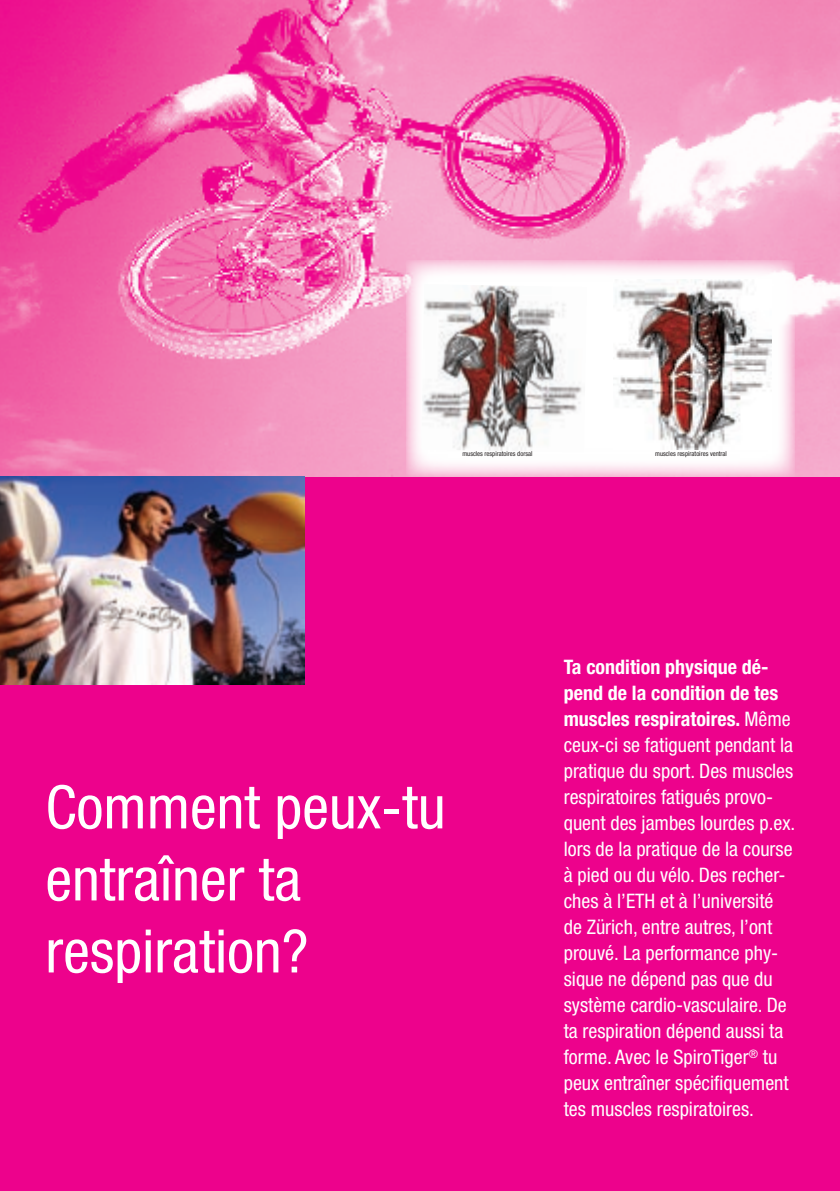
<style>
.page{position:relative;width:840px;height:1191px;background:#fff}
.page>*{position:absolute;margin:0;border:0;box-sizing:border-box;transform-origin:0 0}
.titel{font:condensed 60px/72px "Helvetica Neue";color:#fff}
.lauftext_10_pt{font:condensed 20px/26px "Helvetica Neue";color:#fff}
.lauftext_10_pt-2{font:condensed 6.8px "Helvetica Neue";color:#231f20}
.s1{font-weight:700}
</style>
<div class="page">
<div style="left:0;top:476px;width:839px;height:715px;background:#ed028c"></div>
<img style="left:0;top:0;width:839px;height:476px">
<svg style="left:405px;top:260px;width:389px;height:216px"></svg>
<img style="left:0;top:476px;width:304px;height:208px">
<img style="left:612px;top:280px;width:158px;height:170px">
<img style="left:421px;top:284px;width:165px;height:168px">
<p class="lauftext_10_pt-2" style="left:462px;top:450px;width:71px">muscles respiratoires dorsal</p>
<p class="lauftext_10_pt-2" style="left:654px;top:450px;width:73px">muscles respiratoires ventral</p>
<p class="titel" style="left:45px;top:770px;width:401px">Comment peux-tu entraîner ta</p>
<p class="titel" style="left:45px;top:914px;width:264px">respiration?</p>
<p class="lauftext_10_pt" style="left:563px;top:654px;width:233px"><span class="s1">Ta condition physique dé&shy;pend de la condition de tes muscles respiratoires.</span> Même ceux-ci se fatiguent pendant la pratique du sport. Des muscles respiratoires fatigués provo&shy;quent des jambes lourdes p.ex. lors de la pratique de la course à pied ou du vélo. Des recher&shy;ches à l’ETH et à l’université de Zürich, entre autres, l’ont prouvé. La performance phy&shy;sique ne dépend pas que du système cardio-vasculaire. De ta respiration dépend aussi ta forme. Avec le SpiroTiger<sup>®</sup> tu peux entraîner spécifiquement tes muscles respiratoires.</p>
</div>
